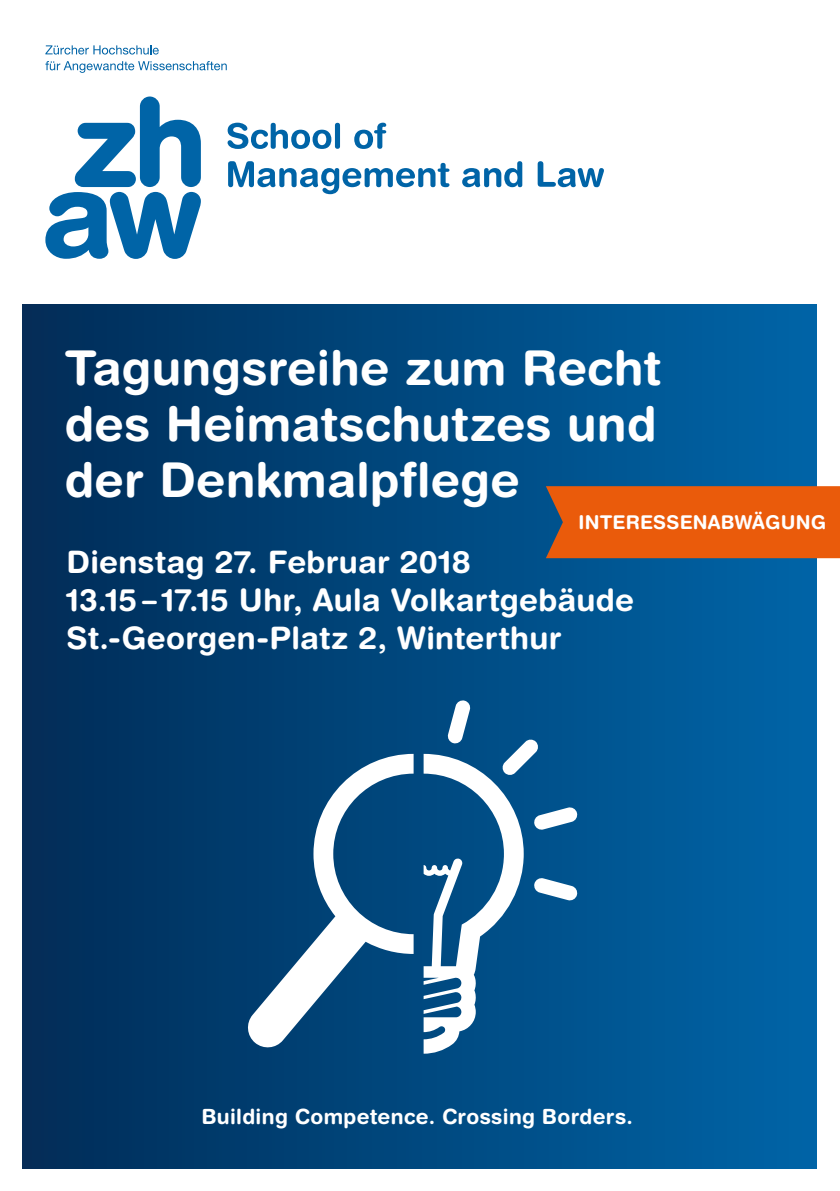
<style>
.page{position:relative;width:840px;height:1191px;background:#fff}
.page>*{position:absolute;margin:0;border:0;box-sizing:border-box;transform-origin:0 0}
.t1{font:700 48px/56px "Helvetica Rounded LT Std";letter-spacing:.005em;color:#fff;text-align:justify}
.t2{font:700 31px/38px "Helvetica Rounded LT Std";letter-spacing:.01em;color:#fff}
.t3{font:700 21px "Helvetica Rounded LT Std";letter-spacing:.015em;color:#fff}
.t4{font:700 19px "Helvetica Rounded LT Std";letter-spacing:.01em;color:#fff}
</style>
<div class="page">
<div style="left:22px;top:304px;width:794px;height:864px;background:linear-gradient(to right,#012c57,#0065a7)"></div>
<svg style="left:423px;top:700px;width:154px;height:353px"></svg>
<svg style="left:248px;top:754px;width:165px;height:295px;fill:#00457a"></svg>
<div style="left:545px;top:486px;width:294px;height:72px;background:#ea5b0b"></div>
<svg style="left:45px;top:96px;width:156px;height:163px"></svg>
<svg style="left:45px;top:45px;width:114px;height:10px"></svg>
<svg style="left:45px;top:61px;width:182px;height:12px"></svg>
<svg style="left:228px;top:161px;width:221px;height:33px"></svg>
<svg style="left:462px;top:161px;width:60px;height:26px"></svg>
<svg style="left:537px;top:161px;width:66px;height:26px"></svg>
<div style="left:335px;top:123px;width:5px;height:26px;background:#0064a7;border-radius:3px"></div>
<svg style="left:354px;top:123px;width:32px;height:26px"></svg>
<svg style="left:227px;top:123px;width:104px;height:26px"></svg>
<h1 class="t1" style="left:65px;top:339px;width:597px">Tagungsreihe zum Recht des Heimatschutzes und der Denkmalpflege</h1>
<p class="t4" style="left:578px;top:511px;width:249px">INTERESSENABWÄGUNG</p>
<p class="t2" style="left:66px;top:542px;width:569px">Dienstag 27. Februar 2018<br>13.15– 17.15 Uhr, Aula Volkartgebäude<br>St.-Georgen-Platz 2, Winterthur</p>
<p class="t3" style="left:201px;top:1104px;width:433px">Building Competence. Crossing Borders.</p>
</div>
